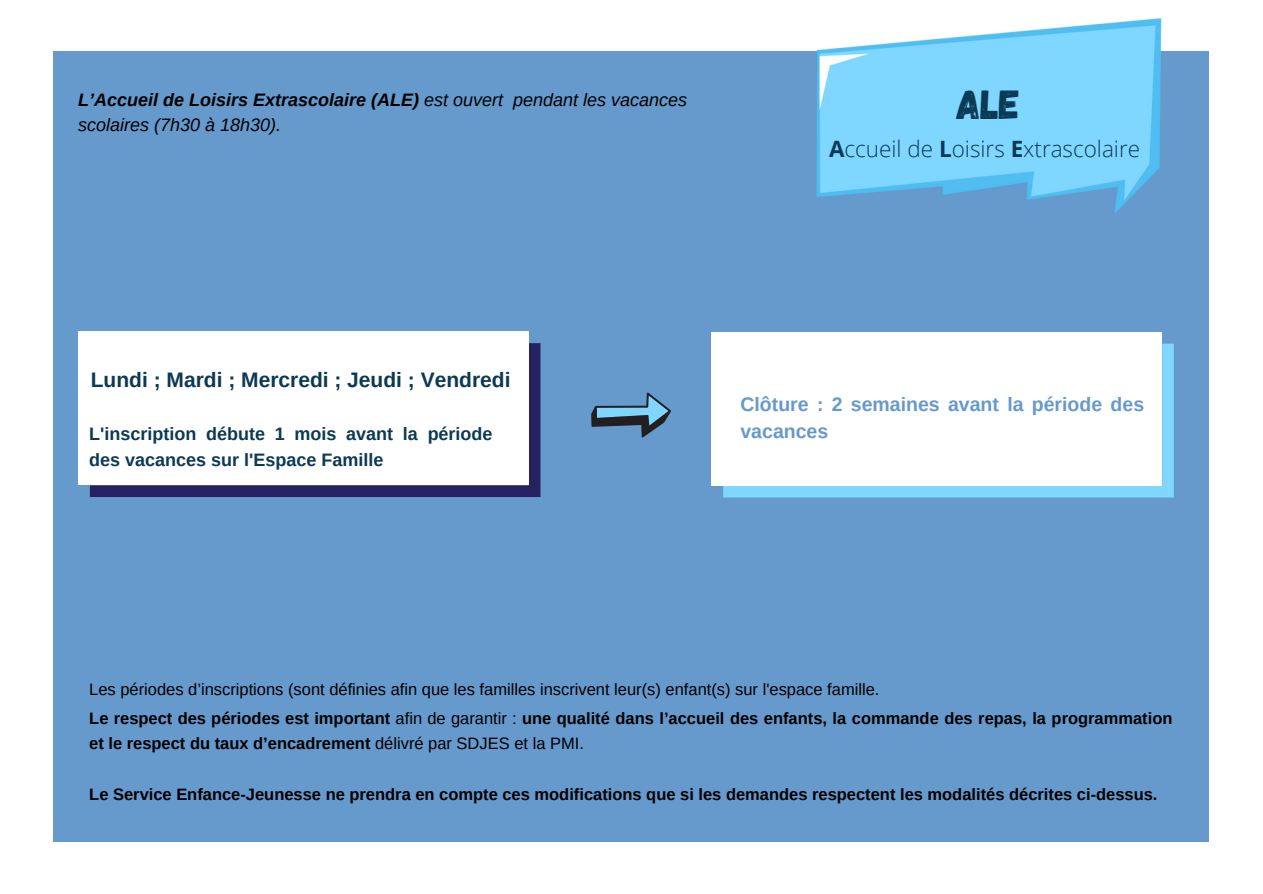
<style>
.page{position:relative;width:1263px;height:894px;background:#fff}
.page>*{position:absolute;margin:0;border:0;box-sizing:border-box;transform-origin:0 0}
.t1{font:40.5px "Gagalin";color:#0c3954}
.t2{font:300 22.5px "Open Sans";color:#0c3954}
.t3{font:700 21px "Arimo";color:#0c3954}
.t4{font:700 19.5px/27px "Arimo";color:#69c}
.t5{font:italic 18px/24.8px "Arimo";color:#000}
.t6{font:700 18px/25.8px "Arimo";color:#0c3954}
.t7{font:700 16.5px/25.8px "Arimo";color:#000}
.t8{font:16.5px "Arimo";color:#000}
.s1{font-weight:700}
.s2{font-weight:400}
</style>
<div class="page">
<div style="left:53px;top:51px;width:1155px;height:790px;background:#69c"></div>
<img style="left:816px;top:17px;width:346px;height:197px">
<div style="left:90px;top:343px;width:450px;height:154px;background:#262262"></div>
<div style="left:78px;top:331px;width:451px;height:154px;background:#fff"></div>
<svg style="left:723px;top:343px;width:451px;height:154px;fill:#7fd7ff"></svg>
<div style="left:712px;top:332px;width:450px;height:153px;background:#fff"></div>
<svg style="left:591px;top:392px;width:80px;height:45px"></svg>
<p class="t5" style="left:78px;top:87px;width:610px"><span class="s1">L’Accueil de Loisirs Extrascolaire (ALE)</span> est ouvert pendant les vacances scolaires (7h30 à 18h30).</p>
<p class="t1" style="left:956px;top:78px;width:65px">ALE</p>
<p class="t2" style="left:829px;top:133px;width:313px"><span class="s1">A</span>ccueil de <span class="s1">L</span>oisirs <span class="s1">E</span>xtrascolaire</p>
<p class="t3" style="left:91px;top:368px;width:421px">Lundi ; Mardi ; Mercredi ; Jeudi ; Vendredi</p>
<p class="t6" style="left:89px;top:420px;width:405px">L'inscription débute 1 mois avant la période des vacances sur l'Espace Famille</p>
<p class="t4" style="left:740px;top:390px;width:405px">Clôture : 2 semaines avant la période des vacances</p>
<p class="t8" style="left:89px;top:680px;width:792px">Les périodes d’inscriptions (sont définies afin que les familles inscrivent leur(s) enfant(s) sur l'espace famille.</p>
<p class="t7" style="left:89px;top:704px;width:1085px">Le respect des périodes est important <span class="s2">afin de garantir :</span> une qualité dans l’accueil des enfants, la commande des repas, la programmation et le respect du taux d’encadrement <span class="s2">délivré par SDJES et la PMI.</span></p>
<p class="t7" style="left:89px;top:781px;width:1070px">Le Service Enfance-Jeunesse ne prendra en compte ces modifications que si les demandes respectent les modalités décrites ci-dessus.</p>
</div>
